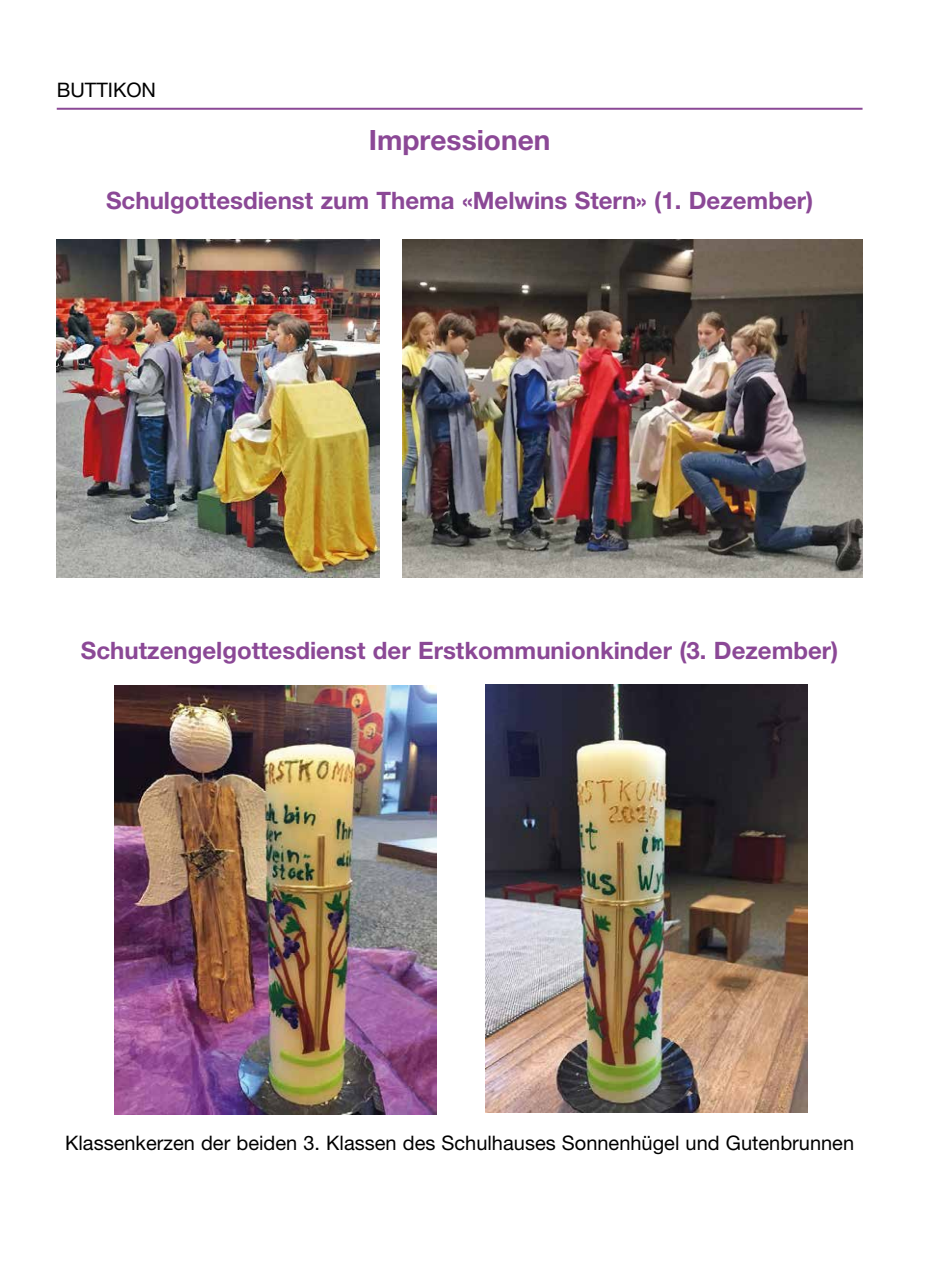
<style>
.page{position:relative;width:942px;height:1276px;background:#fff}
.page>*{position:absolute;margin:0;border:0;box-sizing:border-box;transform-origin:0 0}
.t1{font:700 28px "Helvetica Neue LT Pro";color:#8b4896}
.t2{font:700 24px "Helvetica Neue LT Pro";color:#8b4896}
.t3{font:20px "Helvetica Neue LT Pro";color:#000}
</style>
<div class="page">
<hr style="left:57px;top:108px;width:805px;height:2px;background:#8b4896">
<img style="left:57px;top:240px;width:322px;height:337px">
<img style="left:402px;top:240px;width:460px;height:337px">
<img style="left:115px;top:686px;width:321px;height:428px">
<img style="left:485px;top:684px;width:321px;height:428px">
<p class="t3" style="left:57px;top:78px;width:101px">BUTTIKON</p>
<p class="t1" style="left:369px;top:123px;width:183px">Impressionen</p>
<p class="t2" style="left:106px;top:186px;width:708px">Schulgottesdienst zum Thema «Melwins Stern» (1. Dezember)</p>
<p class="t2" style="left:81px;top:635px;width:758px">Schutzengelgottesdienst der Erstkommunionkinder (3. Dezember)</p>
<p class="t3" style="left:65px;top:1130px;width:790px">Klassenkerzen der beiden 3. Klassen des Schulhauses Sonnenhügel und Gutenbrunnen</p>
</div>
